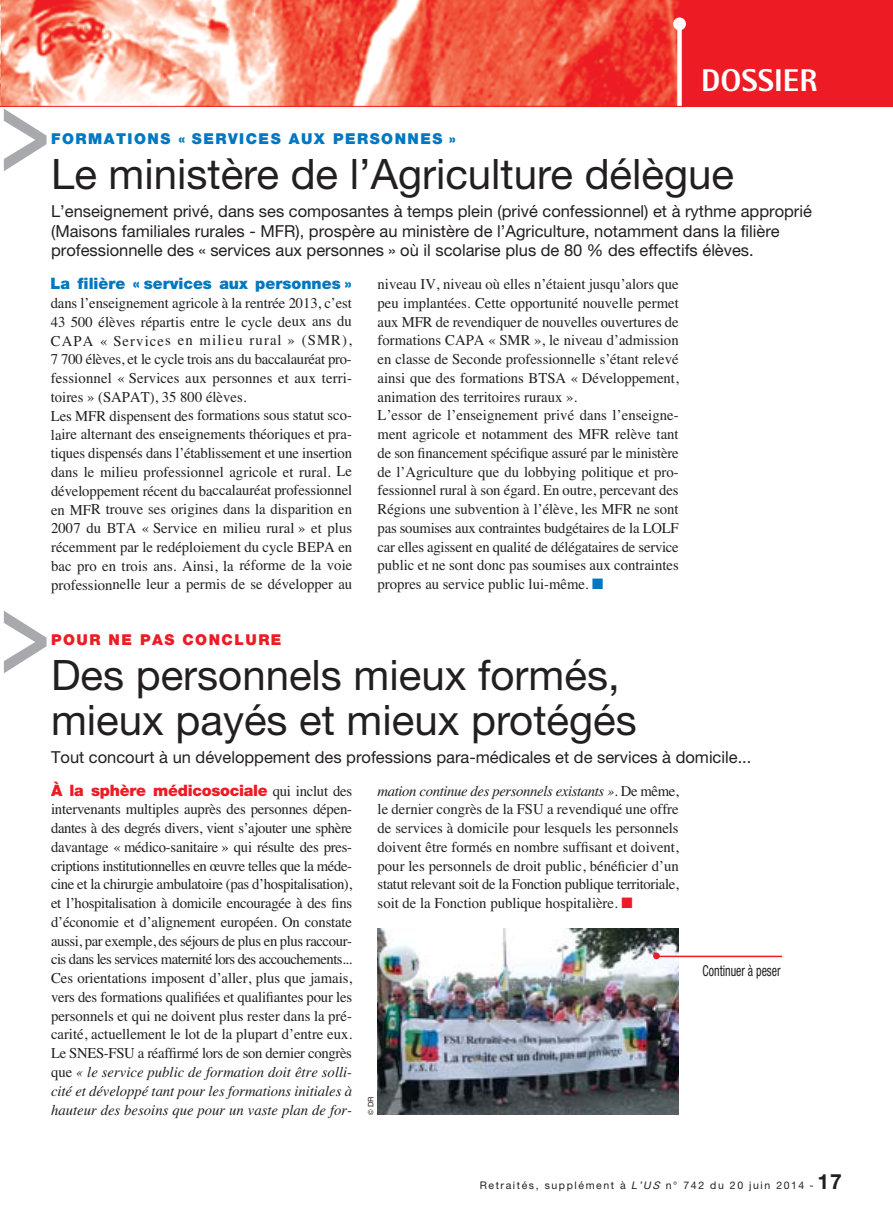
<style>
.page{position:relative;width:893px;height:1221px;background:#fff}
.page>*{position:absolute;margin:0;border:0;box-sizing:border-box;transform-origin:0 0}
.t1{font:500 120px "Helvetica Neue";color:#a7a9ac;scale:.7 1}
.t2{font:42px/45px "Helvetica Neue";color:#231f20}
.t3{font:800 31.5px "Rotis Semi Sans";color:#fff}
.t4{font:16.5px/19.5px "Helvetica Neue";color:#231f20}
.t5{font:900 15.75px "Helvetica Neue";letter-spacing:-.015em;color:#ed1c24}
.t6{font:900 15.75px "Helvetica Neue";color:#0077c0}
.t7{font:15px/18.8px "Times";color:#231f20;text-align:justify}
.t8{font:900 15px "Helvetica Neue";letter-spacing:.1em;color:#0077c0}
.t9{font:900 15px "Helvetica Neue";letter-spacing:.1em;color:#ed1c24}
.t10{font:condensed 15px "Helvetica Neue";color:#231f20;scale:.8 1}
.t11{font:10.5px "Helvetica Neue";letter-spacing:.15em;color:#231f20}
.t12{font:7.5px "Helvetica";color:#231f20}
.s1{color:#0077c0}
.s2{font-family:"Times";font-weight:400;font-size:15px;color:#231f20}
.s3{font-style:italic}
.s4{color:#ed1c24}
.s5{font-weight:700;font-size:21px}
</style>
<div class="page">
<div style="left:679px;top:0;width:214px;height:106px;background:#ed1c24"></div>
<img style="left:1px;top:0;width:678px;height:106px">
<div style="left:677px;top:25px;width:5px;height:81px;background:#fff"></div>
<div style="left:673px;top:17px;width:13px;height:13px;background:#fff;border-radius:50%"></div>
<hr style="left:0;top:0;width:1px;height:106px;background:#ed1c24">
<hr style="left:0;top:106px;width:893px;height:1px;background:#ed1c24">
<img style="left:378px;top:928px;width:301px;height:186px">
<hr style="left:657px;top:955px;width:125px;height:2px;background:#ed1c24">
<div style="left:653px;top:952px;width:7px;height:7px;background:#ed1c24;border-radius:50%"></div>
<h3 class="t3" style="left:701px;top:69px;width:118px">DOSSIER</h3>
<h1 class="t1" style="left:0;top:85px;width:74px">&gt;</h1>
<p class="t8" style="left:51px;top:133px;width:406px">FORMATIONS « SERVICES AUX PERSONNES »</p>
<h2 class="t2" style="left:51px;top:156px;width:684px">Le ministère de l’Agriculture délègue</h2>
<p class="t4" style="left:51px;top:203px;width:762px">L’enseignement privé, dans ses composantes à temps plein (privé confessionnel) et à rythme approprié (Maisons familiales rurales - MFR), prospère au ministère de l’Agriculture, notamment dans la filière professionnelle des « services aux personnes » où il scolarise plus de 80 % des effectifs élèves.</p>
<p class="t6" style="left:51px;top:278px;width:303px">La filière « services aux personnes »</p>
<p class="t7" style="left:51px;top:295px;width:303px;text-align:left">dans l’enseignement agricole à la rentrée 2013, c’est 43 500 élèves répartis entre le cycle deux ans du CAPA « Services en milieu rural » (SMR), 7 700 élèves, et le cycle trois ans du baccalauréat pro&shy;fessionnel « Services aux personnes et aux terri&shy;toires » (SAPAT), 35 800 élèves.<br>Les MFR dispensent des formations sous statut sco&shy;laire alternant des enseignements théoriques et pra&shy;tiques dispensés dans l’établissement et une insertion dans le milieu professionnel agricole et rural. Le développement récent du baccalauréat professionnel en MFR trouve ses origines dans la disparition en 2007 du BTA « Service en milieu rural » et plus récemment par le redéploiement du cycle BEPA en bac pro en trois ans. Ainsi, la réforme de la voie professionnelle leur a permis de se développer au</p>
<p class="t7" style="left:378px;top:276px;width:303px;text-align:left">niveau IV, niveau où elles n’étaient jusqu’alors que peu implantées. Cette opportunité nouvelle permet aux MFR de revendiquer de nouvelles ouvertures de formations CAPA « SMR », le niveau d’admission en classe de Seconde professionnelle s’étant relevé ainsi que des formations BTSA « Développement, animation des territoires ruraux ».<br>L’essor de l’enseignement privé dans l’enseigne&shy;ment agricole et notamment des MFR relève tant de son financement spécifique assuré par le ministère de l’Agriculture que du lobbying politique et pro&shy;fessionnel rural à son égard. En outre, percevant des Régions une subvention à l’élève, les MFR ne sont pas soumises aux contraintes budgétaires de la LOLF car elles agissent en qualité de délégataires de service public et ne sont donc pas soumises aux contraintes propres au service public lui-même. <span class="s1">■</span></p>
<h1 class="t1" style="left:0;top:587px;width:74px">&gt;</h1>
<p class="t9" style="left:51px;top:634px;width:232px">POUR NE PAS CONCLURE</p>
<h2 class="t2" style="left:51px;top:657px;width:587px">Des personnels mieux formés, mieux payés et mieux protégés</h2>
<p class="t4" style="left:51px;top:749px;width:702px">Tout concourt à un développement des professions para-médicales et de services à domicile...</p>
<p class="t5" style="left:51px;top:784px;width:303px">À la sphère médicosociale <span class="s2">qui inclut des</span></p>
<p class="t7" style="left:51px;top:801px;width:303px">intervenants multiples auprès des personnes dépen&shy;dantes à des degrés divers, vient s’ajouter une sphère davantage « médico-sanitaire » qui résulte des pres&shy;criptions institutionnelles en œuvre telles que la méde&shy;cine et la chirurgie ambulatoire (pas d’hospitalisation), et l’hospitalisation à domicile encouragée à des fins d’économie et d’alignement européen. On constate aussi, par exemple, des séjours de plus en plus raccour&shy;cis dans les services maternité lors des accouchements...<br>Ces orientations imposent d’aller, plus que jamais, vers des formations qualifiées et qualifiantes pour les personnels et qui ne doivent plus rester dans la pré&shy;carité, actuellement le lot de la plupart d’entre eux.<br>Le SNES-FSU a réaffirmé lors de son dernier congrès que <span class="s3">« le service public de formation doit être solli&shy;cité et développé tant pour les formations initiales à hauteur des besoins que pour un vaste plan de for-</span></p>
<p class="t7" style="left:378px;top:782px;width:303px"><span class="s3">mation continue des personnels existants »</span>. De même, le dernier congrès de la FSU a revendiqué une offre de services à domicile pour lesquels les personnels doivent être formés en nombre suffisant et doivent, pour les personnels de droit public, bénéficier d’un statut relevant soit de la Fonction publique territoriale, soit de la Fonction publique hospitalière. <span class="s4">■</span></p>
<p class="t12" style="left:367px;top:1114px;width:20px;rotate:-90deg">© DR</p>
<p class="t10" style="left:703px;top:965px;width:99px">Continuer à peser</p>
<p class="t11" style="left:480px;top:1181px;width:364px">Retraités, supplément à <span class="s3">L’US</span> n° 742 du 20 juin 2014 - <span class="s5">17</span></p>
</div>
